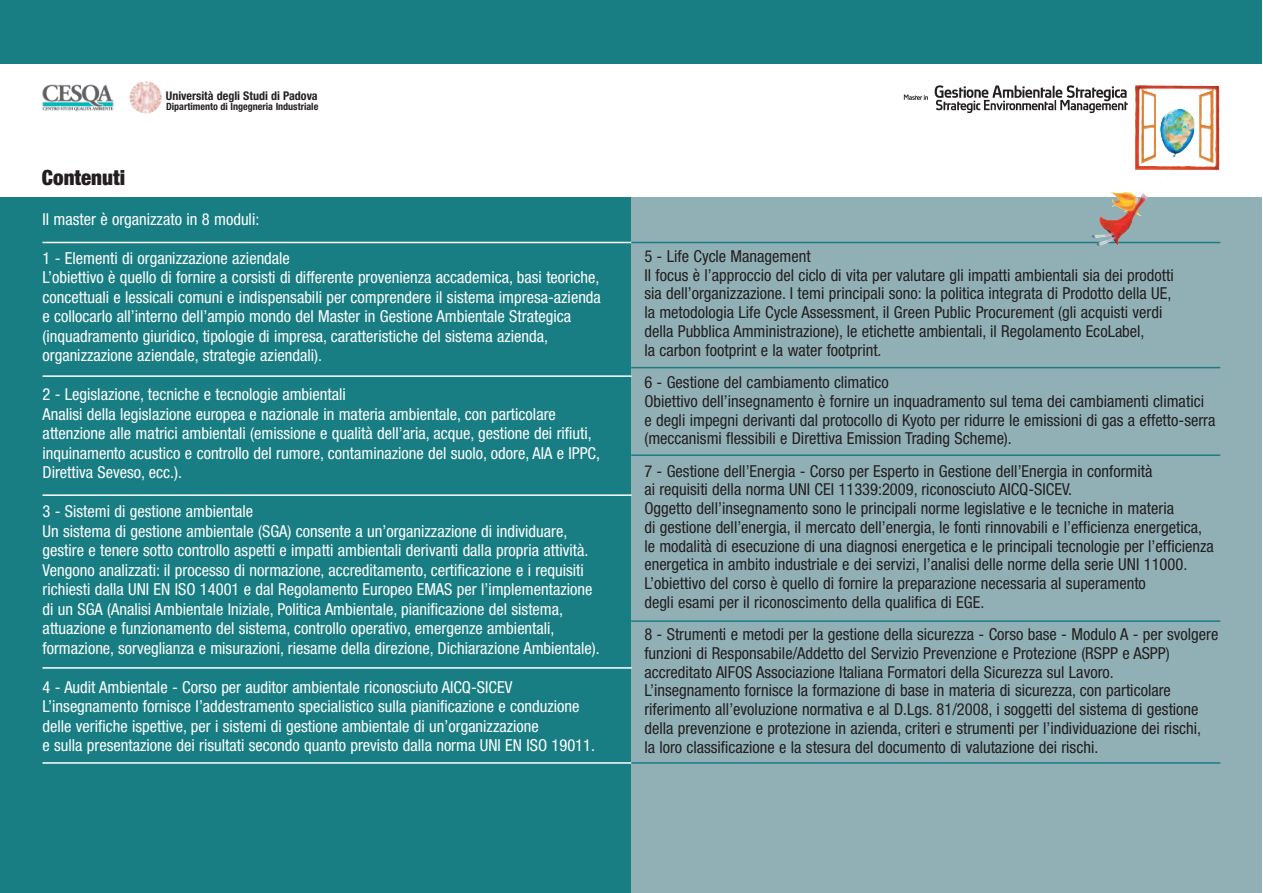
<style>
.page{position:relative;width:1263px;height:893px;background:#fff}
.page>*{position:absolute;margin:0;border:0;box-sizing:border-box;transform-origin:0 0}
.t1{font:900 condensed 21px "Helvetica Neue";color:#231f20}
.t2{font:condensed 16.5px/18.8px "Helvetica Neue";color:#231f20}
.t3{font:condensed 16.5px/19.5px "Helvetica Neue";color:#fff}
.t4{font:700 condensed 12px "Helvetica Neue";color:#231f20}
.t5{font:700 condensed 10.05px "Helvetica Neue";color:#231f20}
</style>
<div class="page">
<div style="left:0;top:197px;width:631px;height:695px;background:#197e84"></div>
<div style="left:631px;top:197px;width:631px;height:695px;background:#91b0b6"></div>
<div style="left:0;top:0;width:1262px;height:64px;background:#197e84"></div>
<img style="left:129px;top:81px;width:33px;height:33px">
<img style="left:42px;top:84px;width:72px;height:28px">
<svg style="left:904px;top:95px;width:24px;height:5px"></svg>
<svg style="left:935px;top:85px;width:155px;height:28px"></svg>
<hr style="left:43px;top:242px;width:589px;height:1px;background:#fff">
<hr style="left:43px;top:375px;width:589px;height:2px;background:#fff">
<hr style="left:43px;top:494px;width:589px;height:2px;background:#fff">
<hr style="left:43px;top:667px;width:589px;height:1px;background:#fff">
<hr style="left:43px;top:762px;width:589px;height:1px;background:#fff">
<hr style="left:631px;top:242px;width:589px;height:1px;background:#197e84">
<hr style="left:631px;top:367px;width:589px;height:1px;background:#197e84">
<hr style="left:631px;top:454px;width:589px;height:2px;background:#197e84">
<hr style="left:631px;top:620px;width:589px;height:2px;background:#197e84">
<hr style="left:631px;top:762px;width:589px;height:1px;background:#197e84">
<img style="left:1090px;top:85px;width:130px;height:161px">
<p class="t1" style="left:42px;top:170px;width:85px">Contenuti</p>
<p class="t4" style="left:166px;top:91px;width:153px">Università degli Studi di Padova</p>
<p class="t5" style="left:166px;top:103px;width:154px">Dipartimento di Ingegneria Industriale</p>
<p class="t3" style="left:43px;top:210px;width:218px">Il master è organizzato in 8 moduli:</p>
<p class="t3" style="left:43px;top:249px;width:560px">1 - Elementi di organizzazione aziendale<br>L’obiettivo è quello di fornire a corsisti di differente provenienza accademica, basi teoriche, concettuali e lessicali comuni e indispensabili per comprendere il sistema impresa-azienda e collocarlo all’interno dell’ampio mondo del Master in Gestione Ambientale Strategica (inquadramento giuridico, tipologie di impresa, caratteristiche del sistema azienda, organizzazione aziendale, strategie aziendali).</p>
<p class="t3" style="left:43px;top:386px;width:559px">2 - Legislazione, tecniche e tecnologie ambientali<br>Analisi della legislazione europea e nazionale in materia ambientale, con particolare attenzione alle matrici ambientali (emissione e qualità dell’aria, acque, gestione dei rifiuti, inquinamento acustico e controllo del rumore, contaminazione del suolo, odore, AIA e IPPC, Direttiva Seveso, ecc.).</p>
<p class="t3" style="left:43px;top:503px;width:559px">3 - Sistemi di gestione ambientale<br>Un sistema di gestione ambientale (SGA) consente a un’organizzazione di individuare, gestire e tenere sotto controllo aspetti e impatti ambientali derivanti dalla propria attività.<br>Vengono analizzati: il processo di normazione, accreditamento, certificazione e i requisiti richiesti dalla UNI EN ISO 14001 e dal Regolamento Europeo EMAS per l’implementazione di un SGA (Analisi Ambientale Iniziale, Politica Ambientale, pianificazione del sistema, attuazione e funzionamento del sistema, controllo operativo, emergenze ambientali, formazione, sorveglianza e misurazioni, riesame della direzione, Dichiarazione Ambientale).</p>
<p class="t3" style="left:43px;top:678px;width:554px">4 - Audit Ambientale - Corso per auditor ambientale riconosciuto AICQ-SICEV L’insegnamento fornisce l’addestramento specialistico sulla pianificazione e conduzione delle verifiche ispettive, per i sistemi di gestione ambientale di un’organizzazione<br>e sulla presentazione dei risultati secondo quanto previsto dalla norma UNI EN ISO 19011.</p>
<p class="t2" style="left:644px;top:248px;width:531px">5 - Life Cycle Management<br>Il focus è l’approccio del ciclo di vita per valutare gli impatti ambientali sia dei prodotti sia dell’organizzazione. I temi principali sono: la politica integrata di Prodotto della UE, la metodologia Life Cycle Assessment, il Green Public Procurement (gli acquisti verdi della Pubblica Amministrazione), le etichette ambientali, il Regolamento EcoLabel,<br>la carbon footprint e la water footprint.</p>
<p class="t2" style="left:644px;top:374px;width:573px">6 - Gestione del cambiamento climatico<br>Obiettivo dell’insegnamento è fornire un inquadramento sul tema dei cambiamenti climatici e degli impegni derivanti dal protocollo di Kyoto per ridurre le emissioni di gas a effetto-serra (meccanismi flessibili e Direttiva Emission Trading Scheme).</p>
<p class="t2" style="left:644px;top:462px;width:571px">7 - Gestione dell’Energia - Corso per Esperto in Gestione dell’Energia in conformità<br>ai requisiti della norma UNI CEI 11339:2009, riconosciuto AICQ-SICEV.<br>Oggetto dell’insegnamento sono le principali norme legislative e le tecniche in materia<br>di gestione dell’energia, il mercato dell’energia, le fonti rinnovabili e l’efficienza energetica, le modalità di esecuzione di una diagnosi energetica e le principali tecnologie per l’efficienza energetica in ambito industriale e dei servizi, l’analisi delle norme della serie UNI 11000.<br>L’obiettivo del corso è quello di fornire la preparazione necessaria al superamento<br>degli esami per il riconoscimento della qualifica di EGE.</p>
<p class="t2" style="left:644px;top:626px;width:575px">8 - Strumenti e metodi per la gestione della sicurezza - Corso base - Modulo A - per svolgere funzioni di Responsabile/Addetto del Servizio Prevenzione e Protezione (RSPP e ASPP) accreditato AIFOS Associazione Italiana Formatori della Sicurezza sul Lavoro.<br>L’insegnamento fornisce la formazione di base in materia di sicurezza, con particolare riferimento all’evoluzione normativa e al D.Lgs. 81/2008, i soggetti del sistema di gestione della prevenzione e protezione in azienda, criteri e strumenti per l’individuazione dei rischi,<br>la loro classificazione e la stesura del documento di valutazione dei rischi.</p>
</div>
